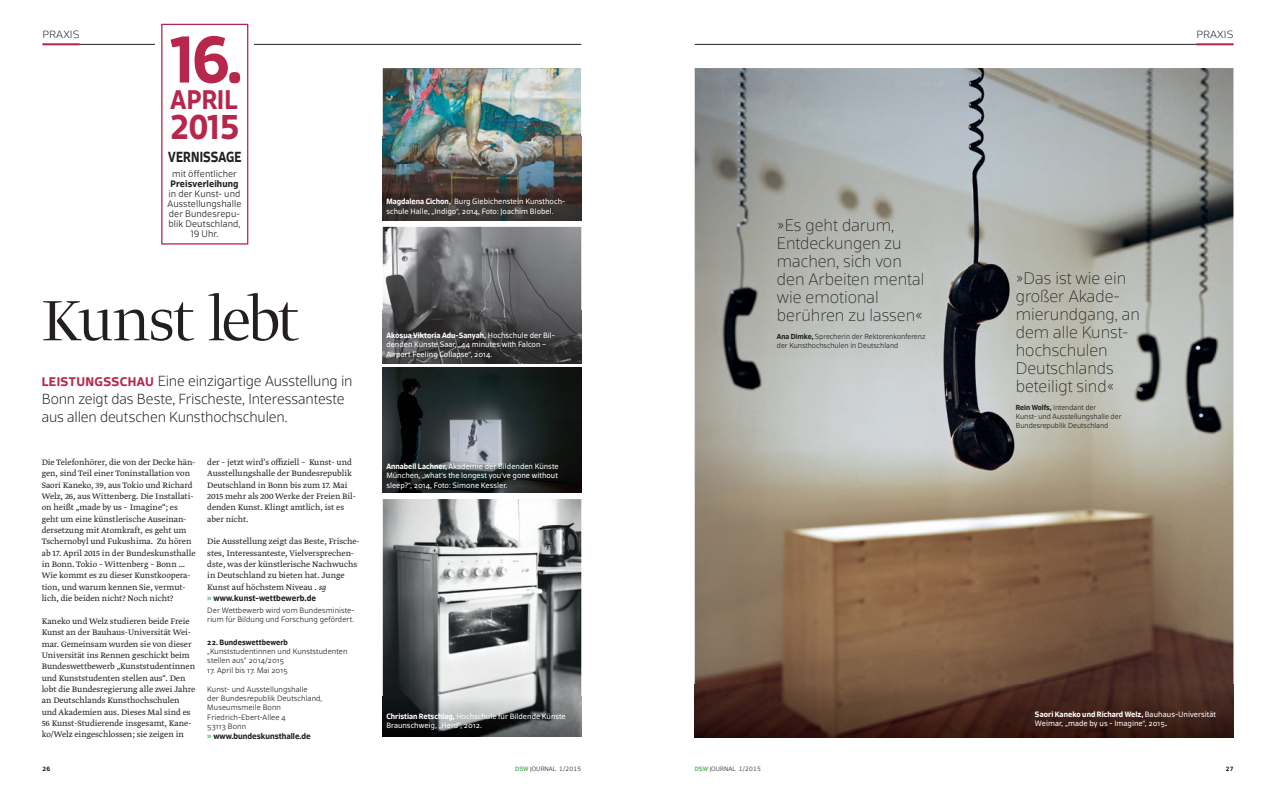
<style>
.page{position:relative;width:1276px;height:794px;background:#fff}
.page>*{position:absolute;margin:0;border:0;box-sizing:border-box;transform-origin:0 0}
.t1{font:300 67px "Greta Display Std";letter-spacing:-.03em;color:#231f20}
.t2{font:700 64px "Scuba OT";color:#b6274b;scale:.94 1}
.t3{font:700 33.5px "Scuba OT";color:#b6274b;scale:.94 1}
.t4{font:700 25.8px "Scuba OT";letter-spacing:.01em;color:#b6274b;scale:.94 1}
.t5{font:100 16px/18px "Scuba OT";color:#231f20}
.t6{font:300 expanded 14px/18px "Scuba OT";letter-spacing:-.015em;color:#231f20}
.t7{font:700 14px "Scuba OT";letter-spacing:.015em;color:#231f20;scale:.86 1}
.t8{font:300 expanded 10px "Scuba OT";letter-spacing:.01em;color:#231f20;scale:1.1 1}
.t9{font:9.3px/11.3px "Greta Text Std Light Plus";color:#231f20}
.t10{font:300 9px/10px "Scuba OT";letter-spacing:.005em;color:#231f20;text-align:center}
.t11{font:700 9px "Scuba OT";letter-spacing:.01em;color:#231f20}
.t12{font:700 8px "Scuba OT";letter-spacing:.01em;color:#231f20}
.t13{font:700 7.9px "Scuba OT";color:#231f20}
.t14{font:7.4px/9.4px "Scuba OT";color:#fff}
.t15{font:300 7.4px/9.4px "Scuba OT";letter-spacing:.01em;color:#231f20}
.t16{font:700 7.4px "Scuba OT";letter-spacing:.01em;color:#231f20}
.t17{font:300 7px/9px "Scuba OT";color:#231f20}
.t18{font:300 6px "Scuba OT";letter-spacing:.01em;color:#231f20}
.t19{font:700 6px "Scuba OT";color:#231f20}
.s1{font-weight:700;font-stretch:normal;font-size:12px;color:#b6274b}
.s2{font-family:"Greta Text Std Light Ita Plus"}
.s3{color:#5ebd68}
.s4{font-size:8px;color:#5ebd68}
.s5{font-weight:700}
.s6{font-weight:700;color:#5ebd68}
</style>
<div class="page">
<img style="left:383px;top:68px;width:198px;height:68px">
<img style="left:383px;top:136px;width:198px;height:84px">
<hr style="left:694px;top:44px;width:539px;height:1px;background:#231f20">
<img style="left:694px;top:68px;width:539px;height:617px">
<hr style="left:1196px;top:43px;width:37px;height:2px;background:#b6274b">
<img style="left:694px;top:685px;width:539px;height:52px">
<hr style="left:43px;top:44px;width:538px;height:1px;background:#231f20">
<hr style="left:43px;top:43px;width:37px;height:2px;background:#b6274b">
<img style="left:383px;top:368px;width:198px;height:125px">
<img style="left:383px;top:499px;width:198px;height:197px">
<img style="left:383px;top:696px;width:198px;height:41px">
<img style="left:383px;top:227px;width:198px;height:83px">
<img style="left:383px;top:310px;width:198px;height:53px">
<div style="left:156px;top:19px;width:98px;height:242px;background:#fff"></div>
<div style="left:161px;top:24px;width:87px;height:220px;border:1px solid #b6274b"></div>
<p class="t8" style="left:43px;top:28px;width:35px">PRAXIS</p>
<h2 class="t2" style="left:170px;top:20px;width:78px">16.</h2>
<h3 class="t4" style="left:171px;top:83px;width:73px">APRIL</h3>
<h3 class="t3" style="left:170px;top:106px;width:75px">2015</h3>
<h3 class="t7" style="left:168px;top:148px;width:87px">VERNISSAGE</h3>
<p class="t10" style="left:172px;top:168px;width:66px">mit öffentlicher</p>
<p class="t11" style="left:170px;top:178px;width:70px">Preisverleihung</p>
<p class="t10" style="left:168px;top:188px;width:75px">in der Kunst- und<br>Ausstellungshalle der Bundesre pu&shy;blik Deutschland,<br>19 Uhr.</p>
<h1 class="t1" style="left:42px;top:281px;width:258px">Kunst lebt</h1>
<h3 class="t6" style="left:42px;top:371px;width:312px"><span class="s1">LEISTUNGSSCHAU</span> Eine einzigartige Ausstellung in<br>Bonn zeigt das Beste, Frischeste, Interessanteste aus allen deutschen Kunsthochschulen.</h3>
<p class="t9" style="left:42px;top:457px;width:155px">Die Telefonhörer, die von der Decke hän&shy;gen, sind Teil einer Toninstallation von Saori Kaneko, 39, aus Tokio und Richard Welz, 26, aus Wittenberg. Die Installati&shy;on heißt „made by us – Imagine“; es geht um eine künstlerische Auseinan&shy;dersetzung mit Atomkraft, es geht um Tschernobyl und Fukushima. Zu hören ab 17. April 2015 in der Bundeskunsthalle in Bonn. Tokio – Wittenberg – Bonn … Wie kommt es zu dieser Kunstkoopera&shy;tion, und warum kennen Sie, vermut&shy;lich, die beiden nicht? Noch nicht?</p>
<p class="t9" style="left:42px;top:616px;width:155px">Kaneko und Welz studieren beide Freie Kunst an der Bauhaus-Universität Wei&shy;mar. Gemeinsam wurden sie von dieser Universität ins Rennen geschickt beim Bundeswettbewerb „Kunststudentinnen und Kunststudenten stellen aus“. Den lobt die Bundesregierung alle zwei Jahre an Deutsch lands Kunsthochschulen und Akademien aus. Dieses Mal sind es 56 Kunst-Studierende insgesamt, Kane&shy;ko/Welz eingeschlossen; sie zeigen in</p>
<p class="t9" style="left:207px;top:457px;width:150px">der – jetzt wird’s offiziell – Kunst- und Ausstellungshalle der Bundesrepublik Deutschland in Bonn bis zum 17. Mai 2015 mehr als 200 Werke der Freien Bil&shy;denden Kunst. Klingt amtlich, ist es aber nicht.</p>
<p class="t9" style="left:207px;top:536px;width:154px">Die Ausstellung zeigt das Beste, Frische&shy;stes, Interessanteste, Vielversprechen&shy;dste, was der künstlerische Nachwuchs in Deutschland zu bieten hat. Junge Kunst auf höchstem Niveau . <span class="s2">sg</span></p>
<p class="t12" style="left:207px;top:593px;width:110px"><span class="s3">»</span> www.kunst-wettbewerb.de</p>
<p class="t15" style="left:207px;top:605px;width:149px">Der Wettbewerb wird vom Bundesministe&shy;rium für Bildung und Forschung gefördert.</p>
<p class="t16" style="left:207px;top:637px;width:82px">22. Bundeswettbewerb</p>
<p class="t15" style="left:207px;top:646px;width:142px">„Kunststudentinnen und Kunst studenten stellen aus“ 2014/2015</p>
<p class="t15" style="left:207px;top:665px;width:82px">17. April bis 17. Mai 2015</p>
<p class="t15" style="left:207px;top:684px;width:116px">Kunst- und Ausstellungshalle<br>der Bundesrepublik Deutschland,<br>Museumsmeile Bonn<br>Friedrich-Ebert-Allee 4<br>53113 Bonn</p>
<p class="t13" style="left:207px;top:731px;width:105px"><span class="s4">»</span> www.bundeskunsthalle.de</p>
<p class="t14" style="left:386px;top:197px;width:180px"><span class="s5">Magdalena Cichon,</span> Burg Giebichenstein Kunsthoch&shy;schule Halle, „Indigo“, 2014, Foto: Joachim Blobel.</p>
<p class="t14" style="left:386px;top:330px;width:170px"><span class="s5">Akosua Viktoria Adu-Sanyah,</span> Hochschule der Bil&shy;denden Künste Saar, „44 minutes with Falcon –<br>Airport Feeling Collapse“, 2014.</p>
<p class="t14" style="left:386px;top:461px;width:174px;text-align:justify"><span class="s5">Annabell Lachner,</span> Akademie der Bildenden Künste München, „what‘s the longest you‘ve gone without sleep?“, 2014, Foto: Simone Kessler.</p>
<p class="t14" style="left:386px;top:711px;width:181px"><span class="s5">Christian Retschlag,</span> Hochschule für Bildende Künste<br>Braunschweig, „Herd“, 2012.</p>
<p class="t19" style="left:43px;top:765px;width:9px">26</p>
<p class="t18" style="left:515px;top:765px;width:68px"><span class="s6">DSW</span> JOURNAL 1/2015</p>
<h3 class="t5" style="left:777px;top:216px;width:149px">»Es geht darum,<br>Ent deckungen zu machen, sich von den Arbeiten mental wie emotio nal berühren zu lassen«</h3>
<p class="t17" style="left:777px;top:332px;width:150px"><span class="s5">Ana Dimke,</span> Sprecherin der Rektoren konferenz der Kunsthochschulen in Deutschland</p>
<p class="t8" style="left:1196px;top:28px;width:35px">PRAXIS</p>
<h3 class="t5" style="left:1016px;top:269px;width:126px">»Das ist wie ein großer Akade&shy;mie rundgang, an dem alle Kunst&shy;hoch schulen<br>Deutsch lands beteiligt sind«</h3>
<p class="t17" style="left:1016px;top:403px;width:107px"><span class="s5">Rein Wolfs,</span> Intendant der<br>Kunst- und Ausstellungshalle der<br>Bundesrepublik Deutschland</p>
<p class="t14" style="left:1035px;top:709px;width:183px"><span class="s5">Saori Kaneko und Richard Welz,</span> Bauhaus-Universität<br>Weimar, „made by us - Imagine“, 2015<span class="s5">.</span></p>
<p class="t18" style="left:695px;top:765px;width:68px"><span class="s6">DSW</span> JOURNAL 1/2015</p>
<p class="t19" style="left:1225px;top:765px;width:9px">27</p>
</div>
